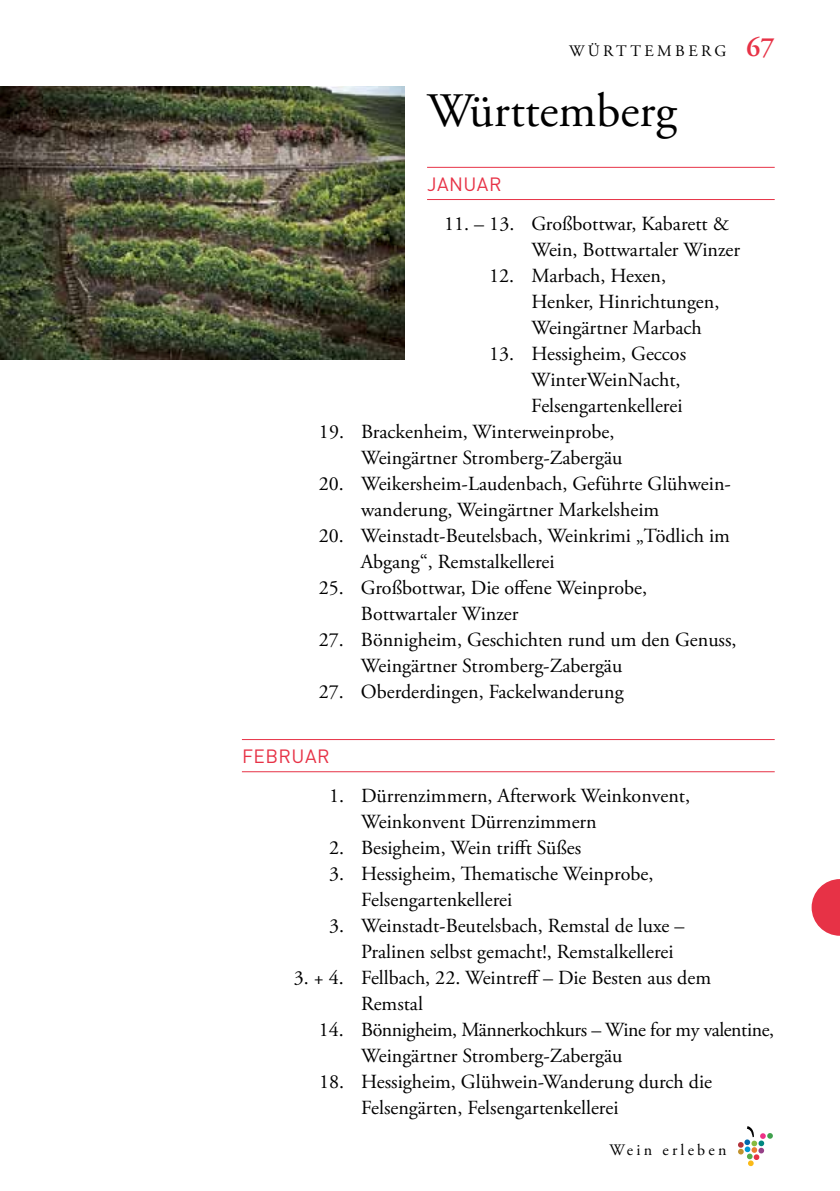
<style>
.page{position:relative;width:840px;height:1191px;background:#fff}
.page>*{position:absolute;margin:0;border:0;box-sizing:border-box;transform-origin:0 0}
.t1{font:48px "Adobe Garamond Pro";color:#000}
.t2{font:20px/26px "Adobe Garamond Pro";color:#000}
.t3{font:20px/26px "Adobe Garamond Pro";letter-spacing:-.02em;color:#000}
.t4{font:19px "DIN Pro";letter-spacing:.025em;color:#e73246}
.t5{font:16px "Adobe Garamond Pro";letter-spacing:.205em;color:#000}
.s1{font-weight:600;font-size:28px;color:#e73246}
</style>
<div class="page">
<svg style="left:757px;top:1140px;width:7px;height:6px"></svg>
<div style="left:757px;top:1147px;width:7px;height:6px;background:#953f87;border-radius:2px"></div>
<svg style="left:750px;top:1140px;width:7px;height:6px"></svg>
<svg style="left:743px;top:1139px;width:7px;height:6px"></svg>
<svg style="left:766px;top:1132px;width:6px;height:7px"></svg>
<svg style="left:737px;top:1141px;width:6px;height:7px"></svg>
<svg style="left:737px;top:1146px;width:22px;height:20px"></svg>
<svg style="left:747px;top:1126px;width:18px;height:13px"></svg>
<svg style="left:811px;top:879px;width:28px;height:56px"></svg>
<img style="left:0;top:86px;width:404px;height:273px">
<hr style="left:427px;top:167px;width:347px;height:1px;background:#e73246">
<hr style="left:427px;top:199px;width:347px;height:1px;background:#e73246">
<hr style="left:242px;top:739px;width:532px;height:1px;background:#e73246">
<hr style="left:242px;top:771px;width:532px;height:1px;background:#e73246">
<p class="t5" style="left:568px;top:41px;width:207px">Wü rtt emberg <span class="s1">67</span></p>
<h1 class="t1" style="left:427px;top:81px;width:251px">Württemberg</h1>
<p class="t4" style="left:427px;top:169px;width:76px">JANUAR</p>
<p class="t2" style="left:531px;top:211px;width:210px;text-indent:-87px">11. – 13. Großbottwar, Kabarett &amp;<br>Wein, Bottwartaler Winzer</p>
<p class="t2" style="left:531px;top:263px;width:189px;text-indent:-42px">12. Marbach, Hexen,<br>Henker, Hinrichtungen,<br>Weingärtner Marbach</p>
<p class="t2" style="left:531px;top:341px;width:156px;text-indent:-42px">13. Hessigheim, Geccos<br>WinterWeinNacht,<br>Felsengartenkellerei</p>
<p class="t2" style="left:361px;top:419px;width:263px;text-indent:-42px">19. Brackenheim, Winterweinprobe,<br>Weingärtner Stromberg-Zabergäu</p>
<p class="t2" style="left:361px;top:471px;width:370px;text-indent:-42px">20. Weikersheim-Laudenbach, Geführte Glühwein&shy;wanderung, Weingärtner Markelsheim</p>
<p class="t2" style="left:361px;top:523px;width:370px;text-indent:-42px">20. Weinstadt-Beutelsbach, Weinkrimi „Tödlich im<br>Abgang“, Remstalkellerei</p>
<p class="t2" style="left:361px;top:575px;width:287px;text-indent:-42px">25. Großbottwar, Die offene Weinprobe,<br>Bottwartaler Winzer</p>
<p class="t2" style="left:361px;top:627px;width:377px;text-indent:-42px">27. Bönnigheim, Geschichten rund um den Genuss,<br>Weingärtner Stromberg-Zabergäu</p>
<p class="t2" style="left:319px;top:679px;width:306px">27. Oberderdingen, Fackelwanderung</p>
<p class="t4" style="left:242px;top:741px;width:89px">FEBRUAR</p>
<p class="t2" style="left:361px;top:783px;width:330px;text-indent:-32px">1. Dürrenzimmern, Afterwork Weinkonvent,<br>Weinkonvent Dürrenzimmern</p>
<p class="t2" style="left:329px;top:835px;width:254px">2. Besigheim, Wein trifft Süßes</p>
<p class="t2" style="left:361px;top:861px;width:293px;text-indent:-32px">3. Hessigheim, Thematische Weinprobe,<br>Felsengartenkellerei</p>
<p class="t2" style="left:361px;top:913px;width:325px;text-indent:-32px">3. Weinstadt-Beutelsbach, Remstal de luxe –<br>Pralinen selbst gemacht!, Remstalkellerei</p>
<p class="t2" style="left:361px;top:965px;width:351px;text-indent:-67px">3. + 4. Fellbach, 22. Weintreff – Die Besten aus dem<br>Remstal</p>
<p class="t3" style="left:361px;top:1017px;width:414px;text-indent:-42px">14. Bönnigheim, Männerkochkurs – Wine for my valentine,<br>Weingärtner Stromberg-Zabergäu</p>
<p class="t2" style="left:361px;top:1069px;width:352px;text-indent:-42px">18. Hessigheim, Glühwein-Wanderung durch die<br>Felsengärten, Felsengartenkellerei</p>
<p class="t5" style="left:609px;top:1140px;width:118px">Wein erleben</p>
</div>
